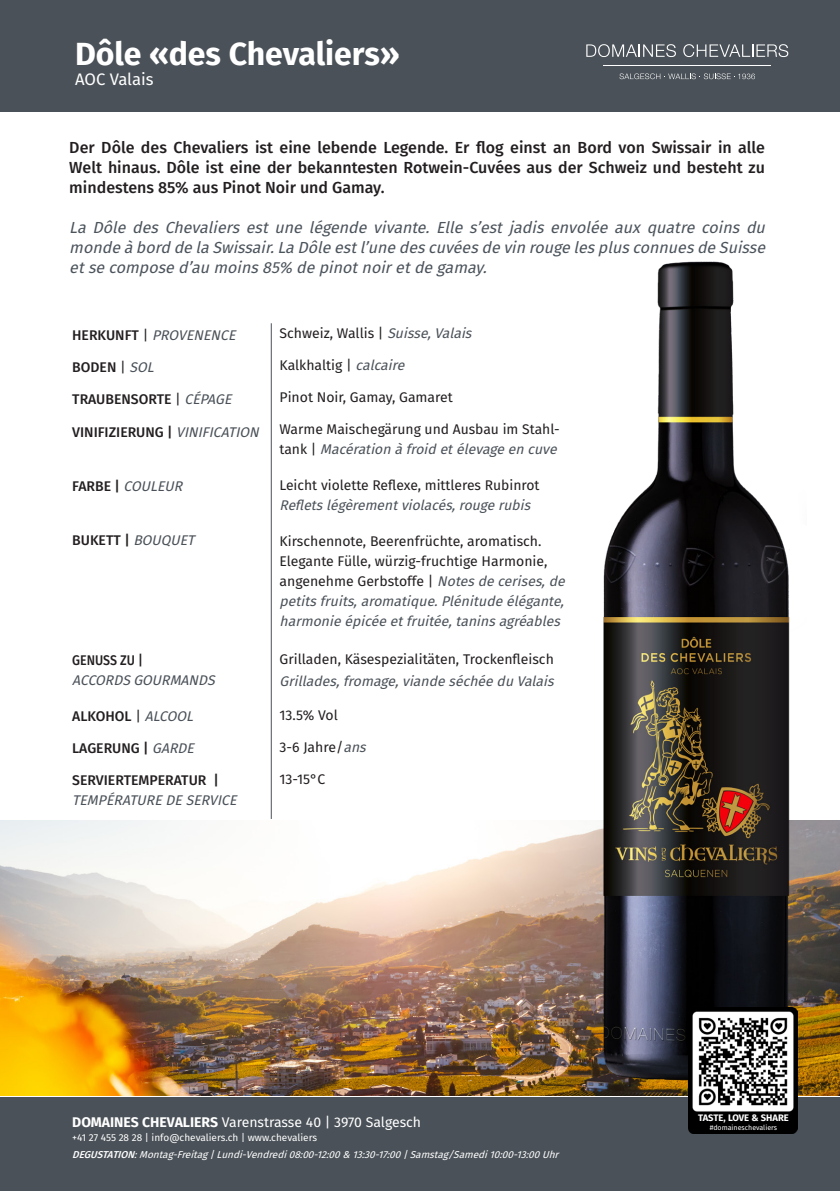
<style>
.page{position:relative;width:840px;height:1191px;background:#fff}
.page>*{position:absolute;margin:0;border:0;box-sizing:border-box;transform-origin:0 0}
.t1{font:700 32px "Fira Sans";color:#fff}
.t2{font:16.6px "Fira Sans";letter-spacing:-.005em;color:#fff}
.t3{font:italic 16px/20px "Fira Sans";color:#4b535b;text-align:justify}
.t4{font:500 16px/20px "Fira Sans";color:#231f20;text-align:justify}
.t5{font:14px/20px "Fira Sans";color:#231f20}
.t6{font:italic 14px/20px "Fira Sans";color:#4a5158}
.t7{font:500 14px "Fira Sans";color:#231f20}
.t8{font:14px "Fira Sans";color:#fff}
.t9{font:italic 10px "Fira Sans";color:#fff}
.t10{font:10px "Fira Sans";color:#fff}
.t11{font:700 9.4px "Fira Sans";color:#fff}
.t12{font:7px "Fira Sans";color:#fff}
.s1{font-weight:500;font-style:normal;color:#231f20}
.s2{font-style:normal;color:#231f20}
.s3{font-weight:400}
.s4{font-weight:400;font-style:italic;color:#4a5158}
.s5{font-style:italic;color:#4a5158}
.s6{font-weight:700}
.s7{font-weight:500}
</style>
<div class="page">
<img style="left:0;top:821px;width:839px;height:274px">
<img style="left:577px;top:261px;width:229px;height:829px">
<div style="left:0;top:0;width:839px;height:111px;background:#4a5158"></div>
<hr style="left:271px;top:323px;width:1px;height:496px;background:#4a5158">
<svg style="left:586px;top:44px;width:89px;height:13px"></svg>
<svg style="left:683px;top:44px;width:104px;height:13px"></svg>
<svg style="left:619px;top:73px;width:135px;height:6px"></svg>
<hr style="left:603px;top:66px;width:167px;height:1px;background:#fff">
<div style="left:0;top:1097px;width:839px;height:94px;background:#4a5158"></div>
<img style="left:688px;top:1007px;width:108px;height:127px">
<p class="t1" style="left:75px;top:27px;width:326px">Dôle «des Chevaliers»</p>
<p class="t2" style="left:75px;top:66px;width:80px">AOC Valais</p>
<p class="t4" style="left:69px;top:136px;width:696px">Der Dôle des Chevaliers ist eine lebende Legende. Er flog einst an Bord von Swissair in alle Welt hinaus. Dôle ist eine der bekanntesten Rotwein-Cuvées aus der Schweiz und besteht zu mindestens 85% aus Pinot Noir und Gamay.</p>
<p class="t3" style="left:69px;top:217px;width:701px">La Dôle des Chevaliers est une légende vivante. Elle s’est jadis envolée aux quatre coins du mondeàbord delaSwissair.LaDôleestl’unedescuvéesdevin rougelesplusconnuesdeSuisse etsecomposed’au moins85% depinotnoiretdegamay.</p>
<p class="t6" style="left:72px;top:325px;width:169px"><span class="s1">H E R K U N FT</span> <span class="s2">|</span> PROVENENCE</p>
<p class="t7" style="left:72px;top:356px;width:87px">BODEN <span class="s3">|</span> <span class="s4">SOL</span></p>
<p class="t7" style="left:72px;top:388px;width:165px">TRAUBENSORTE <span class="s3">|</span> <span class="s4">CÉPAGE</span></p>
<p class="t7" style="left:72px;top:420px;width:192px">VINIFIZIERUNG | <span class="s4">VINIFICATION</span></p>
<p class="t6" style="left:72px;top:475px;width:116px"><span class="s1">FA R B E |</span> COULEUR</p>
<p class="t7" style="left:72px;top:528px;width:128px">B U K E TT | <span class="s4">BOUQUET</span></p>
<p class="t6" style="left:72px;top:649px;width:148px"><span class="s1">GENUSS ZU |<br></span>ACCORDS GOURMANDS</p>
<p class="t7" style="left:72px;top:704px;width:127px">ALKOHOL <span class="s3">|</span> <span class="s4">ALCOOL</span></p>
<p class="t7" style="left:72px;top:736px;width:128px">LAGERUNG | <span class="s4">GARDE</span></p>
<p class="t7" style="left:72px;top:768px;width:148px">SERVIERTEMPERATUR |</p>
<p class="t6" style="left:72px;top:789px;width:170px">TEMPÉRATUREDESERVICE</p>
<p class="t5" style="left:279px;top:322px;width:198px">Schweiz, Wallis | <span class="s5">Suisse,Valais</span></p>
<p class="t5" style="left:279px;top:354px;width:131px">Kalkhaltig | <span class="s5">calcaire</span></p>
<p class="t5" style="left:279px;top:386px;width:175px">Pinot Noir, Gamay, Gamaret</p>
<p class="t5" style="left:279px;top:418px;width:283px">Warme Maischegärung und Ausbau im Stahl&shy;t a n k | <span class="s5">Macération àfroid etélevageen cuve</span></p>
<p class="t5" style="left:279px;top:474px;width:261px">Leicht violette Reflexe, mittleres Rubinrot<br><span class="s5">Refletslégèrementviolacés,rougerubis</span></p>
<p class="t6" style="left:279px;top:530px;width:291px"><span class="s2">Kirschennote, Beerenfrüchte, aromatisch.<br>Elegante Fülle, würzig-fruchtige Harmonie, angenehme Gerbstoffe |</span> Notesdecerises,de petitsfruits,aromatique.Plénitudeélégante, harmonieépicéeetfruitée,taninsagréables</p>
<p class="t5" style="left:279px;top:647px;width:280px;line-height:22px">Grilladen, Käsespezialitäten, Trockenfleisch<br><span class="s5">Grillades,fromage,viandeséchéedu Valais</span></p>
<p class="t5" style="left:279px;top:704px;width:60px">13.5% Vol</p>
<p class="t5" style="left:279px;top:736px;width:92px">3-6 Jahre/<span class="s5">ans</span></p>
<p class="t5" style="left:279px;top:768px;width:47px">13-15°C</p>
<p class="t8" style="left:72px;top:1111px;width:350px"><span class="s6">DOMAINES CHEVALIERS</span> Varenstrasse 40 | 3970 Salgesch</p>
<p class="t10" style="left:72px;top:1129px;width:246px">+41 27 455 28 28 | info@chevaliers.ch | www.chevaliers</p>
<p class="t9" style="left:72px;top:1147px;width:491px"><span class="s7">DEGUSTATION</span>:Montag-Freitag|Lundi-Vendredi08:00-12:00&amp; 13:30-17:00|Samstag/Samedi10:00-13:00Uhr</p>
<p class="t11" style="left:697px;top:1110px;width:92px">TASTE, LOVE &amp; SHARE</p>
<p class="t12" style="left:709px;top:1122px;width:69px">#domaineschevaliers</p>
</div>
